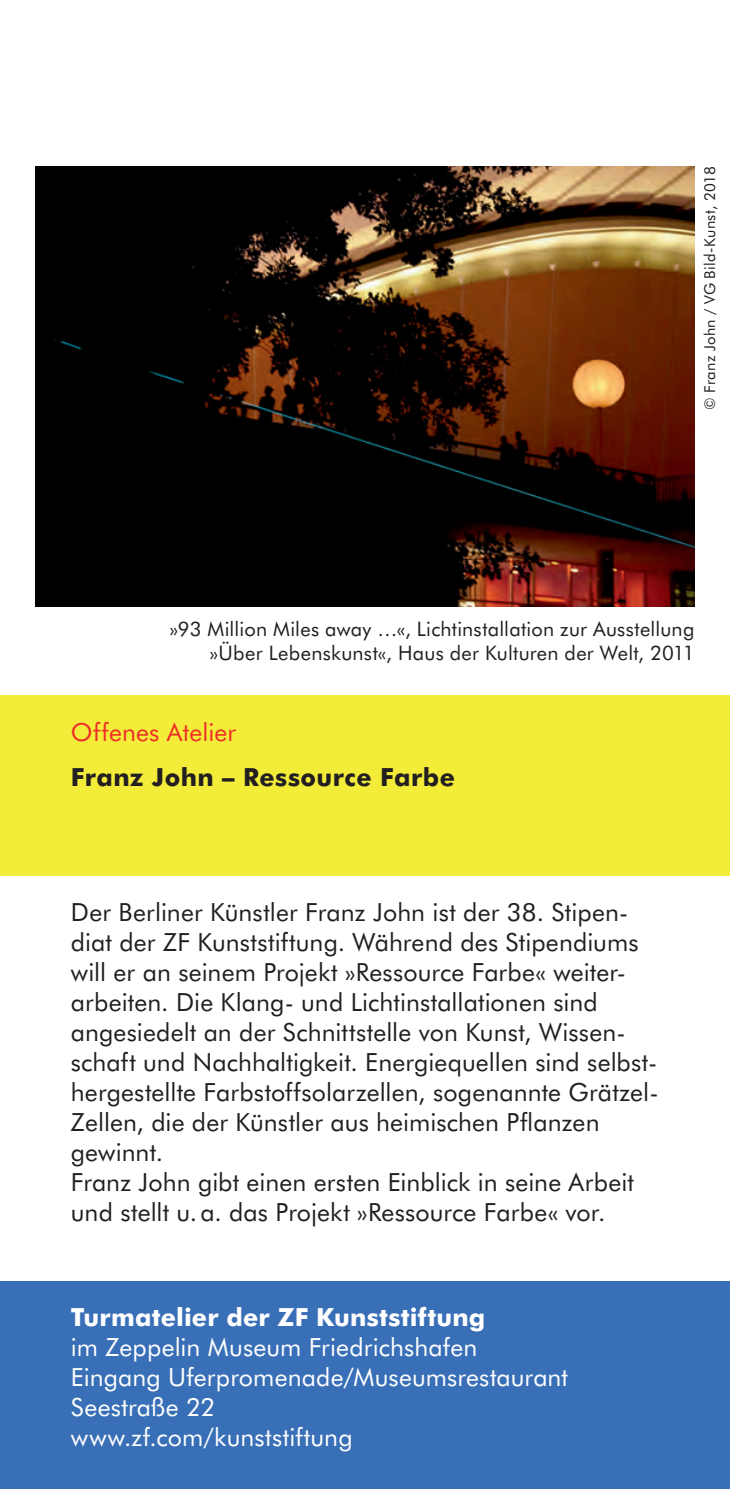
<style>
.page{position:relative;width:730px;height:1489px;background:#fff}
.page>*{position:absolute;margin:0;border:0;box-sizing:border-box;transform-origin:0 0}
._02_Fließtext{font:25px/30px "Futura BT";letter-spacing:.005em;color:#231f20}
._02_Fließtext-2{font:25px/30px "Futura BT";letter-spacing:.005em;color:#fff}
._01_Name{font:700 25px "Futura BT";letter-spacing:.02em;color:#231f20}
._00_Genre{font:25px "Futura BT";letter-spacing:.005em;color:#ee2d28}
._03_BU{font:20px/24px "Futura BT";letter-spacing:.015em;color:#231f20;text-align:right}
._05{font:15px "Futura BT";letter-spacing:.02em;color:#231f20}
.s1{font-weight:700}
</style>
<div class="page">
<div style="left:0;top:695px;width:730px;height:180px;background:#f3ec39"></div>
<div style="left:0;top:1281px;width:730px;height:207px;background:#396fb7"></div>
<img style="left:35px;top:167px;width:659px;height:439px">
<p class="_05" style="left:701px;top:410px;width:245px;rotate:-90deg">© Franz John / VG Bild-Kunst, 2018</p>
<p class="_03_BU" style="left:170px;top:616px;width:526px">»93 Million Miles away …«, Lichtinstallation zur Ausstellung »Über Lebenskunst«, Haus der Kulturen der Welt, 2011</p>
<p class="_00_Genre" style="left:71px;top:716px;width:167px">Offenes Atelier</p>
<p class="_01_Name" style="left:71px;top:761px;width:386px">Franz John – Ressource Farbe</p>
<p class="_02_Fließtext" style="left:71px;top:896px;width:589px">Der Berliner Künstler Franz John ist der 38. Stipen&shy;diat der ZF Kunststiftung. Während des Stipendiums will er an seinem Projekt »Ressource Farbe« weiter&shy;arbeiten. Die Klang- und Lichtinstallationen sind angesiedelt an der Schnittstelle von Kunst, Wissen&shy;schaft und Nachhaltigkeit. Energiequellen sind selbst&shy;hergestellte Farbstoffsolarzellen, sogenannte Grätzel-Zellen, die der Künstler aus heimischen Pflanzen gewinnt.</p>
<p class="_02_Fließtext" style="left:71px;top:1166px;width:565px">Franz John gibt einen ersten Einblick in seine Arbeit und stellt u.a. das Projekt »Ressource Farbe« vor.</p>
<p class="_02_Fließtext-2" style="left:71px;top:1301px;width:499px"><span class="s1">Turmatelier der ZF Kunststiftung<br></span>im Zeppelin Museum Friedrichshafen<br>Eingang Uferpromenade/Museumsrestaurant<br>Seestraße 22<br>www.zf.com/kunststiftung</p>
</div>
